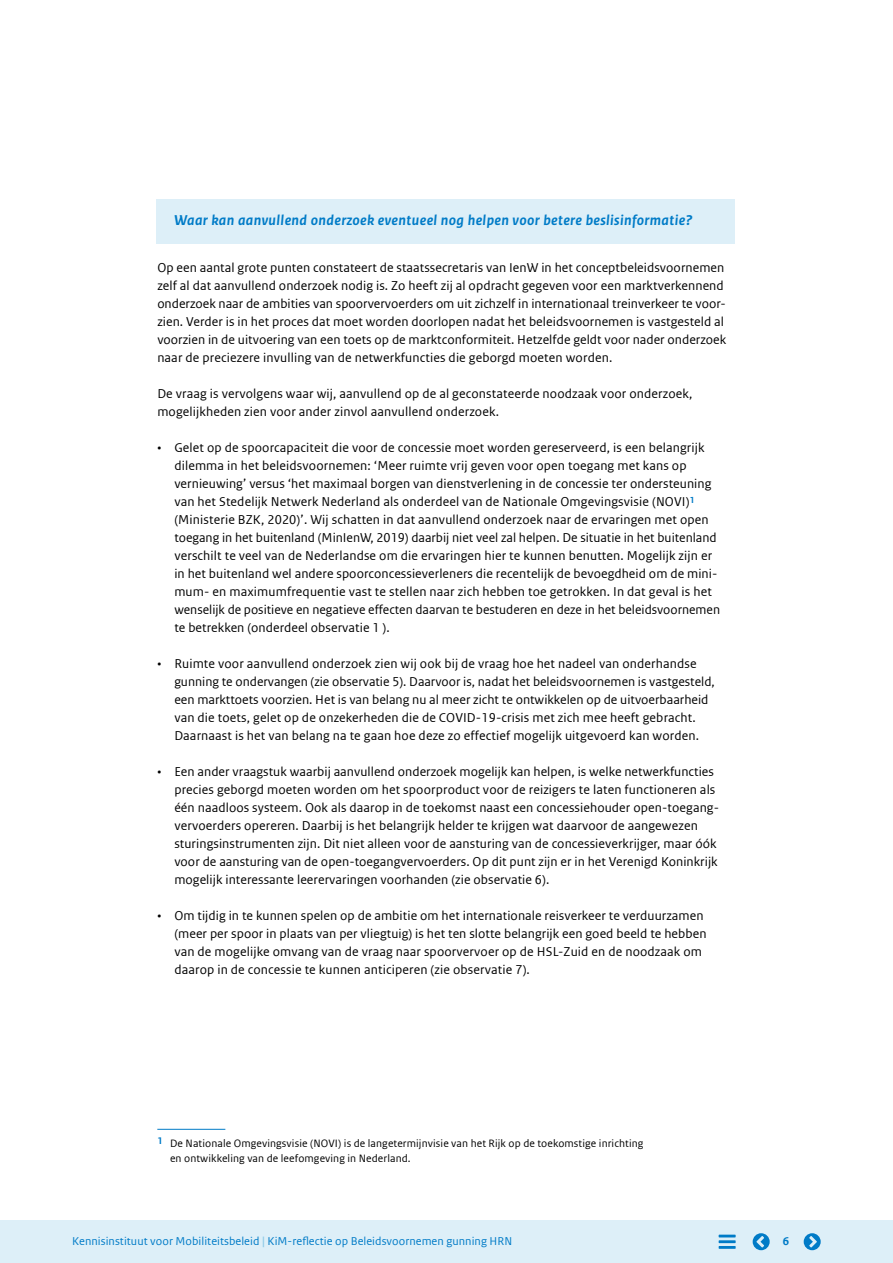
<style>
.page{position:relative;width:893px;height:1263px;background:#fff}
.page>*{position:absolute;margin:0;border:0;box-sizing:border-box;transform-origin:0 0}
._5i_10_Kader_Broodte{font:italic 700 15px "Rijksoverheid Sans Text";letter-spacing:.025em;color:#007bc7}
._5i_05_Bodytekst_9_1{font:13.5px/18px "Rijksoverheid Sans Web Text";letter-spacing:.005em;color:#000}
.t1{font:12px "Rijksoverheid Sans Web Text Regular 2";letter-spacing:.005em;color:#007bc7}
.t2{font:700 12px "Rijksoverheid Sans Web Text";color:#007bc7}
.t3{font:11.25px/15px "Rijksoverheid Sans Web Text";letter-spacing:.01em;color:#000}
.s1{font-family:"Rijksoverheid Sans Web Text"}
.s2{font-family:"Rijksoverheid Sans Web Text";font-weight:700;font-size:12.75px;color:#8fcae7}
</style>
<div class="page">
<div style="left:156px;top:200px;width:579px;height:44px;background:#ddeff8"></div>
<hr style="left:157px;top:1129px;width:68px;height:1px;background:#007bc7">
<div style="left:0;top:1220px;width:893px;height:43px;background:#ddeff8"></div>
<hr style="left:719px;top:1246px;width:17px;height:3px;background:#007bc7">
<hr style="left:719px;top:1240px;width:17px;height:3px;background:#007bc7">
<hr style="left:719px;top:1234px;width:17px;height:3px;background:#007bc7">
<svg style="left:753px;top:1233px;width:17px;height:17px"></svg>
<svg style="left:804px;top:1233px;width:17px;height:17px"></svg>
<p class="_5i_10_Kader_Broodte" style="left:174px;top:212px;width:520px">Waar kan aanvullend onderzoek eventueel nog helpen voor betere beslisinformatie?</p>
<p class="_5i_05_Bodytekst_9_1" style="left:157px;top:258px;width:570px">Op een aantal grote punten constateert de staatssecretaris van IenW in het conceptbeleidsvoornemen zelf al dat aanvullend onderzoek nodig is. Zo heeft zij al opdracht gegeven voor een marktverkennend onderzoek naar de ambities van spoorvervoerders om uit zichzelf in internationaal treinverkeer te voor&shy;zien. Verder is in het proces dat moet worden doorlopen nadat het beleidsvoornemen is vastgesteld al voorzien in de uitvoering van een toets op de marktconformiteit. Hetzelfde geldt voor nader onderzoek naar de preciezere invulling van de netwerkfuncties die geborgd moeten worden.</p>
<p class="_5i_05_Bodytekst_9_1" style="left:157px;top:384px;width:537px">De vraag is vervolgens waar wij, aanvullend op de al geconstateerde noodzaak voor onderzoek, mogelijkheden zien voor ander zinvol aanvullend onderzoek.</p>
<p class="_5i_05_Bodytekst_9_1" style="left:174px;top:438px;width:547px;text-indent:-17px">• Gelet op de spoorcapaciteit die voor de concessie moet worden gereserveerd, is een belangrijk dilemma in het beleidsvoornemen: ‘Meer ruimte vrij geven voor open toegang met kans op vernieuwing’ versus ‘het maximaal borgen van dienstverlening in de concessie ter ondersteuning van het Stedelijk Netwerk Nederland als onderdeel van de Nationale Omgevingsvisie (NOVI)<sup>1 </sup>(Ministerie BZK, 2020)’. Wij schatten in dat aanvullend onderzoek naar de ervaringen met open toegang in het buitenland (MinIenW, 2019) daarbij niet veel zal helpen. De situatie in het buitenland verschilt te veel van de Nederlandse om die ervaringen hier te kunnen benutten. Mogelijk zijn er in het buitenland wel andere spoorconcessieverleners die recentelijk de bevoegdheid om de mini&shy;mum- en maximumfrequentie vast te stellen naar zich hebben toe getrokken. In dat geval is het wenselijk de positieve en negatieve effecten daarvan te bestuderen en deze in het beleidsvoornemen te betrekken (onderdeel observatie 1 ).</p>
<p class="_5i_05_Bodytekst_9_1" style="left:174px;top:654px;width:542px;text-indent:-17px">• Ruimte voor aanvullend onderzoek zien wij ook bij de vraag hoe het nadeel van onderhandse gunning te ondervangen (zie observatie 5). Daarvoor is, nadat het beleidsvoornemen is vastgesteld, een markttoets voorzien. Het is van belang nu al meer zicht te ontwikkelen op de uitvoerbaarheid van die toets, gelet op de onzekerheden die de COVID-19-crisis met zich mee heeft gebracht.<br>Daarnaast is het van belang na te gaan hoe deze zo effectief mogelijk uitgevoerd kan worden.</p>
<p class="_5i_05_Bodytekst_9_1" style="left:174px;top:762px;width:546px;text-indent:-17px">• Een ander vraagstuk waarbij aanvullend onderzoek mogelijk kan helpen, is welke netwerkfuncties precies geborgd moeten worden om het spoorproduct voor de reizigers te laten functioneren als één naadloos systeem. Ook als daarop in de toekomst naast een concessiehouder open-toegang&shy;vervoerders opereren. Daarbij is het belangrijk helder te krijgen wat daarvoor de aangewezen sturingsinstrumenten zijn. Dit niet alleen voor de aansturing van de concessieverkrijger, maar óók voor de aansturing van de open-toegangvervoerders. Op dit punt zijn er in het Verenigd Koninkrijk mogelijk interessante leerervaringen voorhanden (zie observatie 6).</p>
<p class="_5i_05_Bodytekst_9_1" style="left:174px;top:906px;width:534px;text-indent:-17px">• Om tijdig in te kunnen spelen op de ambitie om het internationale reisverkeer te verduurzamen (meer per spoor in plaats van per vliegtuig) is het ten slotte belangrijk een goed beeld te hebben van de mogelijke omvang van de vraag naar spoorvervoer op de HSL-Zuid en de noodzaak om daarop in de concessie te kunnen anticiperen (zie observatie 7).</p>
<p class="t3" style="left:170px;top:1136px;width:475px;text-indent:-13px"><sup>1</sup> De Nationale Omgevingsvisie (NOVI) is de langetermijnvisie van het Rijk op de toekomstige inrichting en ontwikkeling van de leefomgeving in Nederland.</p>
<p class="t1" style="left:72px;top:1234px;width:441px"><span class="s1">Kennisinstituut voor Mobiliteitsbeleid</span> <span class="s2">|</span> KiM-reflectie op Beleidsvoornemen gunning HRN</p>
<p class="t2" style="left:783px;top:1234px;width:8px">6</p>
</div>
